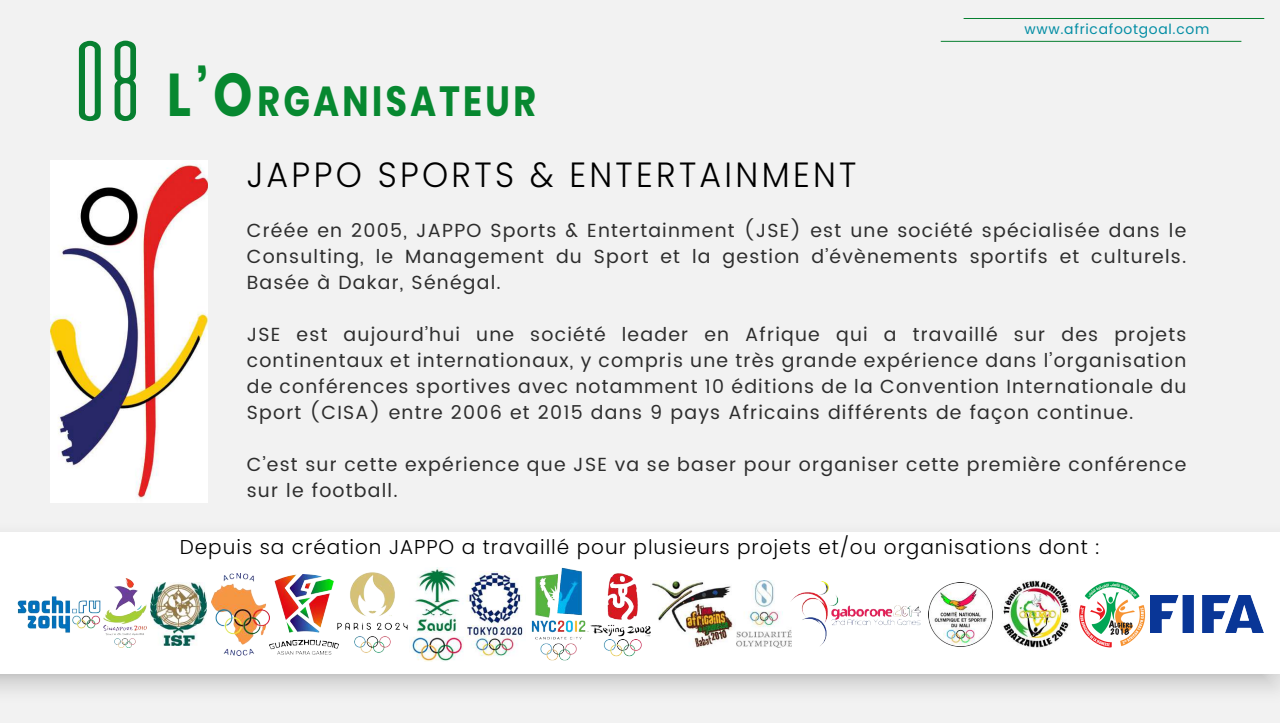
<style>
.page{position:relative;width:1280px;height:723px;background:#fff}
.page>*{position:absolute;margin:0;border:0;box-sizing:border-box;transform-origin:0 0}
.t1{font:700 42px "Poppins";letter-spacing:.1em;color:#078830;scale:.83 1}
.t2{font:300 35px "Poppins";letter-spacing:.1em;color:#000;scale:.95 1}
.t3{font:300 20px "Poppins";letter-spacing:.05em;color:#000}
.t4{font:19px/26px "Poppins";letter-spacing:.065em;color:#2d2d2d;text-align:justify}
.t5{font:14px "Poppins";letter-spacing:.05em;color:#048ea5}
.s1{font-family:"Diner Fatt";font-weight:400;font-size:100px;color:#078030}
.s2{font-size:60px}
</style>
<div class="page">
<div style="left:0;top:0;width:1280px;height:722px;background:#f2f2f2"></div>
<svg style="left:0;top:674px;width:1280px;height:17px"></svg>
<div style="left:0;top:532px;width:1280px;height:142px;background:#fff"></div>
<hr style="left:941px;top:41px;width:300px;height:1px;background:#078030">
<hr style="left:964px;top:18px;width:300px;height:1px;background:#078030">
<img style="left:51px;top:160px;width:156px;height:342px">
<img style="left:17px;top:596px;width:84px;height:37px">
<img style="left:651px;top:580px;width:141px;height:68px">
<img style="left:466px;top:571px;width:57px;height:85px">
<img style="left:531px;top:567px;width:58px;height:94px">
<img style="left:103px;top:578px;width:44px;height:69px">
<img style="left:212px;top:573px;width:124px;height:82px">
<img style="left:336px;top:572px;width:72px;height:81px">
<img style="left:151px;top:582px;width:56px;height:63px">
<img style="left:590px;top:573px;width:61px;height:83px">
<img style="left:1150px;top:595px;width:113px;height:37px">
<img style="left:1003px;top:580px;width:66px;height:68px">
<img style="left:1079px;top:581px;width:67px;height:67px">
<img style="left:411px;top:567px;width:53px;height:94px">
<img style="left:929px;top:582px;width:64px;height:64px">
<img style="left:791px;top:581px;width:130px;height:65px">
<h1 class="t1" style="left:77px;top:76px;width:554px"><span class="s1">08</span> <span class="s2">L’O</span>RGANISATEUR</h1>
<h2 class="t2" style="left:247px;top:154px;width:643px">JAPPO SPORTS &amp; ENTERTAINMENT</h2>
<p class="t5" style="left:1024px;top:19px;width:187px">www.africafootgoal.com</p>
<p class="t4" style="left:247px;top:218px;width:941px">Créée en 2005, JAPPO Sports &amp; Entertainment (JSE) est une société spécialisée dans le Consulting, le Management du Sport et la gestion d’évènements sportifs et culturels.<br>Basée à Dakar, Sénégal.</p>
<p class="t4" style="left:247px;top:322px;width:941px">JSE est aujourd’hui une société leader en Afrique qui a travaillé sur des projets continentaux et internationaux, y compris une très grande expérience dans l’organisation de conférences sportives avec notamment 10 éditions de la Convention Internationale du Sport (CISA) entre 2006 et 2015 dans 9 pays Africains différents de façon continue.</p>
<p class="t4" style="left:247px;top:452px;width:941px">C’est sur cette expérience que JSE va se baser pour organiser cette première conférence sur le football.</p>
<p class="t3" style="left:180px;top:535px;width:921px">Depuis sa création JAPPO a travaillé pour plusieurs projets et/ou organisations dont :</p>
</div>
